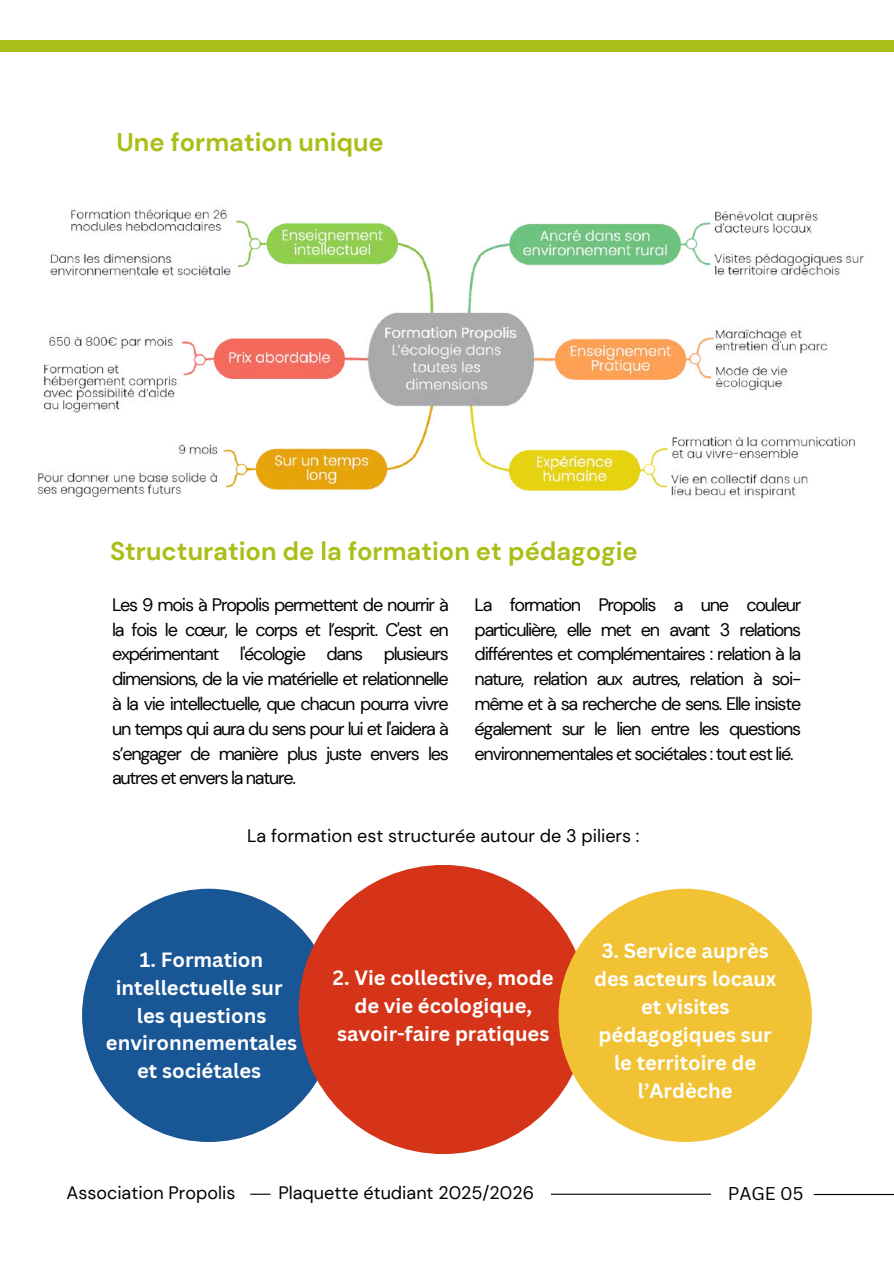
<style>
.page{position:relative;width:894px;height:1264px;background:#fff}
.page>*{position:absolute;margin:0;border:0;box-sizing:border-box;transform-origin:0 0}
.t1{font:700 25.5px "DM Sans";color:#a9be16}
.t2{font:700 20.1px/27.9px "Canva Sans";color:#fff;text-align:center}
.t3{font:18px/24.8px "DM Sans";letter-spacing:-.07em;color:#000;text-align:justify}
.t4{font:18px "DM Sans";color:#000}
.t5{font:18px "Canva Sans";color:#000}
</style>
<div class="page">
<hr style="left:813px;top:1193px;width:80px;height:1px;background:#000">
<svg style="left:250px;top:1193px;width:20px;height:1px"></svg>
<hr style="left:551px;top:1193px;width:159px;height:1px;background:#000">
<div style="left:82px;top:888px;width:253px;height:253px;background:#195696;border-radius:50%"></div>
<div style="left:298px;top:865px;width:289px;height:289px;background:#d53418;border-radius:50%"></div>
<div style="left:558px;top:888px;width:253px;height:253px;background:#f1c234;border-radius:50%"></div>
<img style="left:37px;top:207px;width:827px;height:292px">
<div style="left:0;top:40px;width:800px;height:12px;background:#a9be16"></div>
<div style="left:116px;top:40px;width:777px;height:12px;background:#a9be16"></div>
<h1 class="t1" style="left:116px;top:126px;width:269px">Une formation unique</h1>
<h1 class="t1" style="left:110px;top:534px;width:529px">Structuration de la formation et pédagogie</h1>
<p class="t3" style="left:112px;top:592px;width:338px">Les 9 mois à Propolis permettent de nourrir à la fois le cœur, le corps et l’esprit. C'est en expérimentant l'écologie dans plusieurs dimensions, de la vie matérielle et relationnelle à la vie intellectuelle, que chacun pourra vivre un temps qui aura du sens pour lui et l'aidera à s’engager de manière plus juste envers les autres et envers la nature.</p>
<p class="t3" style="left:474px;top:592px;width:328px">La formation Propolis a une couleur particulière, elle met en avant 3 relations différentes et complémentaires : relation à la nature, relation aux autres, relation à soi&shy;même et à sa recherche de sens. Elle insiste également sur le lien entre les questions environnementales et sociétales : tout est lié.</p>
<p class="t4" style="left:247px;top:824px;width:394px">La formation est structurée autour de 3 piliers :</p>
<p class="t2" style="left:106px;top:944px;width:193px">1. Formation intellectuelle sur les questions environnementales et sociétales</p>
<p class="t2" style="left:333px;top:963px;width:222px">2. Vie collective, mode de vie écologique, savoir-faire pratiques</p>
<p class="t4" style="left:66px;top:1181px;width:170px">Association Propolis</p>
<p class="t4" style="left:278px;top:1181px;width:257px">Plaquette étudiant 2025/2026</p>
<p class="t2" style="left:594px;top:936px;width:184px">3. Service auprès des acteurs locaux et visites pédagogiques sur le territoire de l’Ardèche</p>
<p class="t5" style="left:727px;top:1181px;width:77px">PAGE 05</p>
</div>
